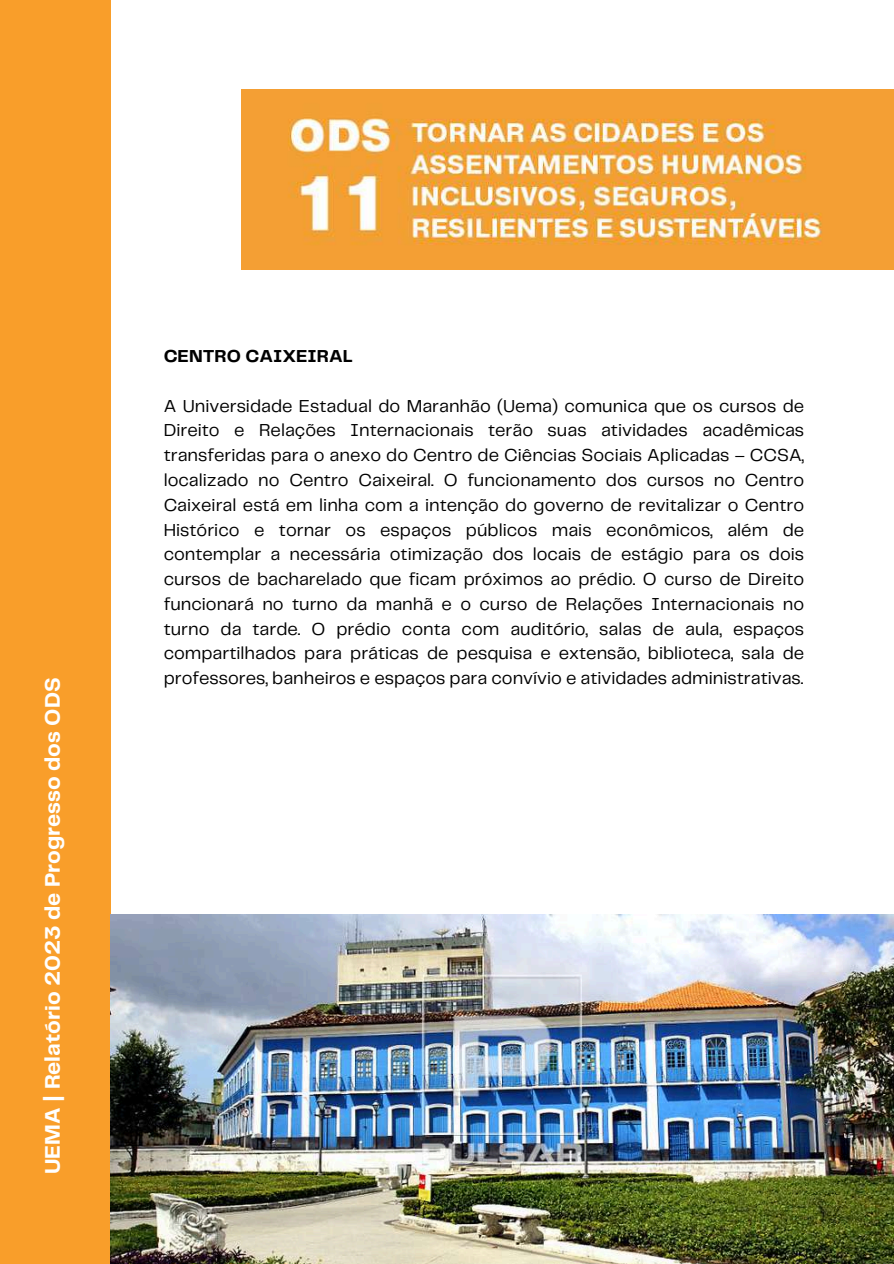
<style>
.page{position:relative;width:894px;height:1264px;background:#fff}
.page>*{position:absolute;margin:0;border:0;box-sizing:border-box;transform-origin:0 0}
.t1{font:700 21.9px "Telegraf";color:#fff}
.t2{font:18px/24.8px "Telegraf";color:#000;text-align:justify}
.t3{font:700 18px "Telegraf";color:#000}
</style>
<div class="page">
<div style="left:0;top:0;width:110px;height:1263px;background:#f99e2a"></div>
<img style="left:242px;top:89px;width:651px;height:180px">
<img style="left:110px;top:914px;width:783px;height:349px">
<p class="t1" style="left:43px;top:1174px;width:498px;rotate:-90deg">UEMA | Relatório 2023 de Progresso dos ODS</p>
<p class="t3" style="left:164px;top:348px;width:190px">CENTRO CAIXEIRAL</p>
<p class="t2" style="left:164px;top:394px;width:642px">A Universidade Estadual do Maranhão (Uema) comunica que os cursos de Direito e Relações Internacionais terão suas atividades acadêmicas transferidas para o anexo do Centro de Ciências Sociais Aplicadas – CCSA, localizado no Centro Caixeiral. O funcionamento dos cursos no Centro Caixeiral está em linha com a intenção do governo de revitalizar o Centro Histórico e tornar os espaços públicos mais econômicos, além de contemplar a necessária otimização dos locais de estágio para os dois cursos de bacharelado que ficam próximos ao prédio. O curso de Direito funcionará no turno da manhã e o curso de Relações Internacionais no turno da tarde. O prédio conta com auditório, salas de aula, espaços compartilhados para práticas de pesquisa e extensão, biblioteca, sala de professores, banheiros e espaços para convívio e atividades administrativas.</p>
</div>
